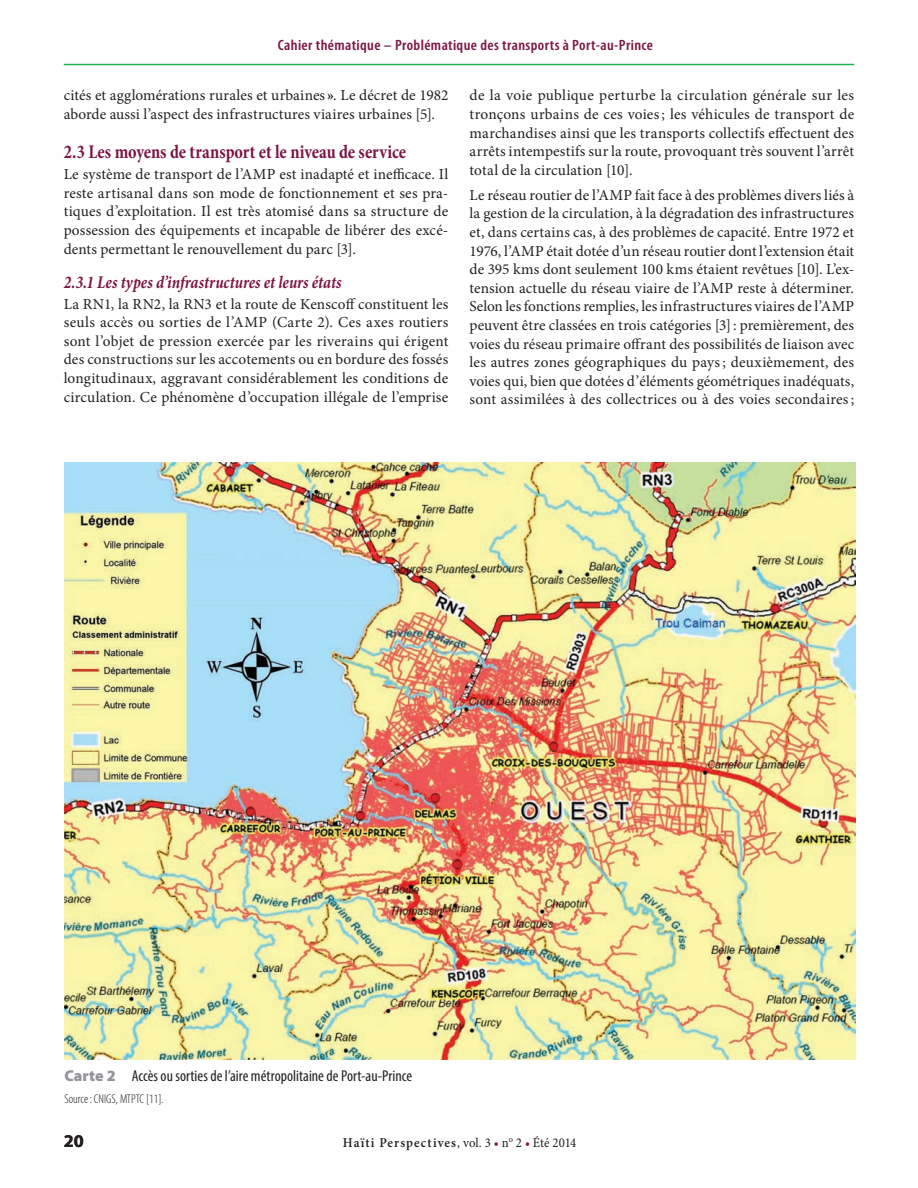
<style>
.page{position:relative;width:918px;height:1188px;background:#fff}
.page>*{position:absolute;margin:0;border:0;box-sizing:border-box;transform-origin:0 0}
._12_ROUGE_St{font:700 condensed 19.5px "Minion Pro";color:#7b1545;scale:.9 1}
._13__ROUGE_sSt{font:italic 700 condensed 18px "Minion Pro";color:#7b1545;scale:.9 1}
.t1{font:700 18px "Myriad Pro";color:#231f20}
._49_____titre_figure{font:condensed 15.75px "Myriad Pro";color:#231f20}
._01_tx{font:15.3px/18.6px "Minion Pro";letter-spacing:.005em;color:#231f20;text-align:justify}
.t2{font:600 condensed 15px "Myriad Pro";letter-spacing:.025em;color:#7b1545;scale:1.05 1}
.t3{font:600 13.5px "Minion Pro";letter-spacing:.085em;color:#231f20;scale:.95 1}
._59_source{font:300 condensed 12.75px "Myriad Pro";color:#231f20}
.s1{font-weight:700}
.s2{font-weight:900;font-stretch:normal;color:#939598}
.s3{font-weight:400}
.s4{font-weight:400;color:#7b1545}
</style>
<div class="page">
<hr style="left:64px;top:64px;width:790px;height:1px;background:#1fb04f">
<img style="left:64px;top:463px;width:791px;height:597px">
<p class="t2" style="left:278px;top:36px;width:359px">Cahier thématique – Problématique des transports à Port-au-Prince</p>
<p class="_01_tx" style="left:64px;top:86px;width:386px">cités et agglomérations rurales et urbaines <span class="s1">»</span>. Le décret de 1982 aborde aussi l’aspect des infrastructures viaires urbaines [5].</p>
<p class="_12_ROUGE_St" style="left:64px;top:139px;width:382px">2.3 Les moyens de transport et le niveau de service</p>
<p class="_01_tx" style="left:64px;top:165px;width:386px">Le système de transport de l’AMP est inadapté et inefficace. Il reste artisanal dans son mode de fonctionnement et ses pra&shy;tiques d’exploitation. Il est très atomisé dans sa structure de possession des équipements et incapable de libérer des excé&shy;dents permettant le renouvellement du parc [3].</p>
<p class="_13__ROUGE_sSt" style="left:64px;top:270px;width:310px">2.3.1 Les types d’infrastructures et leurs états</p>
<p class="_01_tx" style="left:64px;top:295px;width:386px">La RN1, la RN2, la RN3 et la route de Kenscoff constituent les seuls accès ou sorties de l’AMP (Carte 2). Ces axes routiers sont l’objet de pression exercée par les riverains qui érigent des constructions sur les accotements ou en bordure des fossés longitudinaux, aggravant considérablement les conditions de circulation. Ce phénomène d’occupation illégale de l’emprise</p>
<p class="_01_tx" style="left:470px;top:86px;width:386px">de la voie publique perturbe la circulation générale sur les tronçons urbains de ces voies; les véhicules de transport de marchandises ainsi que les transports collectifs effectuent des arrêts intempestifs sur la route, provoquant très souvent l’arrêt total de la circulation [10].</p>
<p class="_01_tx" style="left:470px;top:186px;width:386px">Le réseau routier de l’AMP fait face à des problèmes divers liés à la gestion de la circulation, à la dégradation des infrastructures et, dans certains cas, à des problèmes de capacité. Entre 1972 et 1976, l’AMP était dotée d’un réseau routier dont l’extension était de 395 kms dont seulement 100 kms étaient revêtues [10]. L’ex&shy;tension actuelle du réseau viaire de l’AMP reste à déterminer.<br>Selon les fonctions remplies, les infrastructures viaires de l’AMP peuvent être classées en trois catégories [3]: premièrement, des voies du réseau primaire offrant des possibilités de liaison avec les autres zones géographiques du pays; deuxièmement, des voies qui, bien que dotées d’éléments géométriques inadéquats, sont assimilées à des collectrices ou à des voies secondaires;</p>
<p class="_49_____titre_figure" style="left:64px;top:1066px;width:349px"><span class="s2">Carte 2</span> Accès ou sorties de l’aire métropolitaine de Port-au-Prince</p>
<p class="_59_source" style="left:64px;top:1092px;width:101px">Source: CNIGS, MTPTC [11].</p>
<p class="t1" style="left:64px;top:1130px;width:21px">20</p>
<p class="t3" style="left:343px;top:1133px;width:247px">Haïti Perspectives<span class="s3">, vol. 3</span> <span class="s4">•</span> <span class="s3">n</span><sup>o</sup> <span class="s3">2</span> <span class="s4">•</span> <span class="s3">Été 2014</span></p>
</div>
